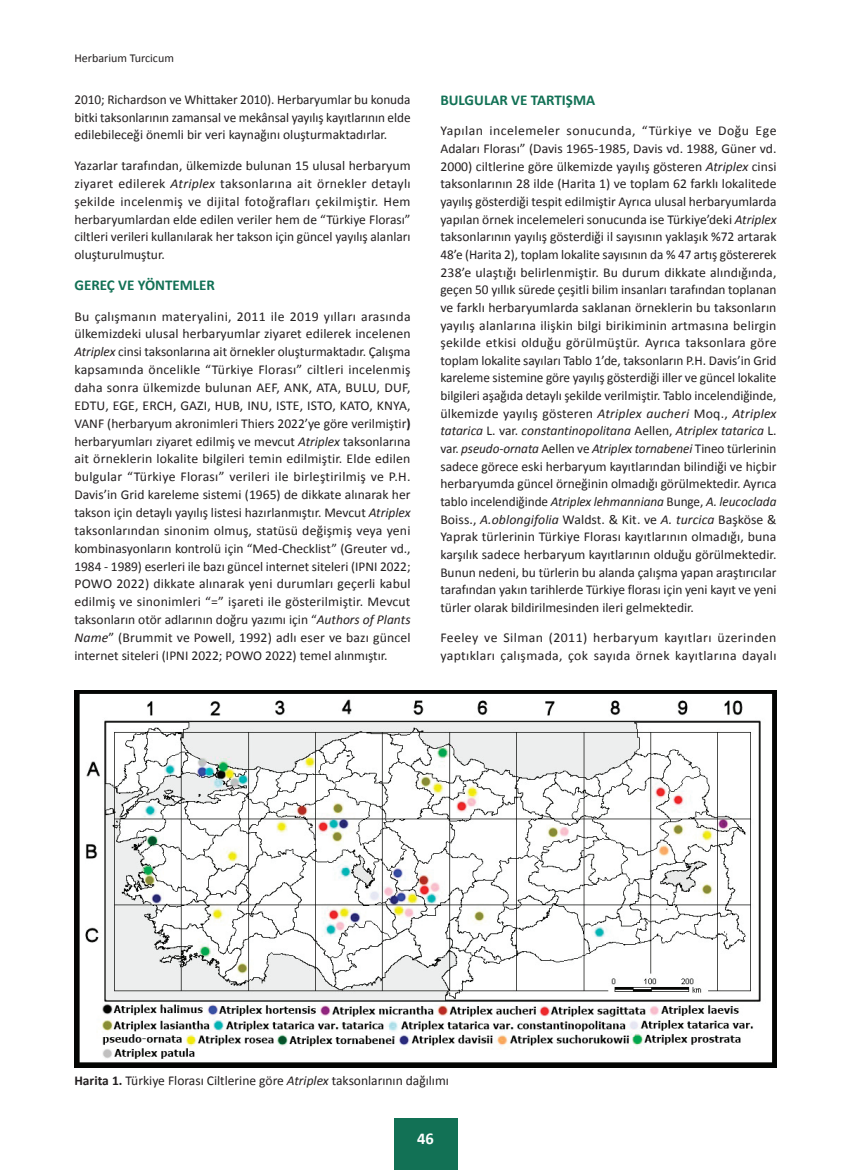
<style>
.page{position:relative;width:851px;height:1170px;background:#fff}
.page>*{position:absolute;margin:0;border:0;box-sizing:border-box;transform-origin:0 0}
.t1{font:700 16.5px "Calibri";color:#fff}
.t2{font:700 15px "Calibri";color:#127155}
.t3{font:13.5px/17.7px "Calibri";color:#231f20;text-align:justify}
.t4{font:13.5px/17.7px "Calibri";letter-spacing:.025em;color:#231f20}
.t5{font:12px "Calibri";color:#231f20}
.s1{font-style:italic}
.s2{font-weight:700}
</style>
<div class="page">
<div style="left:393px;top:1118px;width:64px;height:51px;background:#127155"></div>
<img style="left:74px;top:690px;width:702px;height:377px">
<p class="t5" style="left:74px;top:51px;width:101px">Herbarium Turcicum</p>
<p class="t3" style="left:74px;top:90px;width:337px">2010; Richardson ve Whittaker 2010). Herbaryumlar bu konuda bitki taksonlarının zamansal ve mekânsal yayılış kayıtlarının elde edilebileceği önemli bir veri kaynağını oluşturmaktadırlar.</p>
<p class="t3" style="left:74px;top:157px;width:337px">Yazarlar tarafından, ülkemizde bulunan 15 ulusal herbaryum ziyaret edilerek <span class="s1">Atriplex</span> taksonlarına ait örnekler detaylı şekilde incelenmiş ve dijital fotoğrafları çekilmiştir. Hem herbaryumlardan elde edilen veriler hem de “Türkiye Florası” ciltleri verileri kullanılarak her takson için güncel yayılış alanları oluşturulmuştur.</p>
<p class="t2" style="left:74px;top:275px;width:142px">GEREÇ VE YÖNTEMLER</p>
<p class="t3" style="left:74px;top:307px;width:337px">Bu çalışmanın materyalini, 2011 ile 2019 yılları arasında ülkemizdeki ulusal herbaryumlar ziyaret edilerek incelenen <span class="s1">Atriplex</span> cinsi taksonlarına ait örnekler oluşturmaktadır. Çalışma kapsamında öncelikle “Türkiye Florası” ciltleri incelenmiş daha sonra ülkemizde bulunan AEF, ANK, ATA, BULU, DUF, EDTU, EGE, ERCH, GAZI, HUB, INU, ISTE, ISTO, KATO, KNYA, VANF (herbaryum akronimleri Thiers 2022’ye göre verilmiştir<span class="s2">) </span>herbaryumları ziyaret edilmiş ve mevcut <span class="s1">Atriplex</span> taksonlarına ait örneklerin lokalite bilgileri temin edilmiştir. Elde edilen bulgular “Türkiye Florası” verileri ile birleştirilmiş ve P.H.<br>Davis’in Grid kareleme sistemi (1965) de dikkate alınarak her takson için detaylı yayılış listesi hazırlanmıştır. Mevcut <span class="s1">Atriplex </span>taksonlarından sinonim olmuş, statüsü değişmiş veya yeni kombinasyonların kontrolü için “Med-Checklist” (Greuter vd., 1984 - 1989) eserleri ile bazı güncel internet siteleri (IPNI 2022; POWO 2022) dikkate alınarak yeni durumları geçerli kabul edilmiş ve sinonimleri “=” işareti ile gösterilmiştir. Mevcut taksonların otör adlarının doğru yazımı için “<span class="s1">Authors of Plants Name</span>” (Brummit ve Powell, 1992) adlı eser ve bazı güncel internet siteleri (IPNI 2022; POWO 2022) temel alınmıştır.</p>
<p class="t2" style="left:440px;top:90px;width:156px">BULGULAR VE TARTIŞMA</p>
<p class="t3" style="left:440px;top:122px;width:337px">Yapılan incelemeler sonucunda, “Türkiye ve Doğu Ege Adaları Florası” (Davis 1965-1985, Davis vd. 1988, Güner vd.<br>2000) ciltlerine göre ülkemizde yayılış gösteren <span class="s1">Atriplex</span> cinsi taksonlarının 28 ilde (Harita 1) ve toplam 62 farklı lokalitede yayılış gösterdiği tespit edilmiştir Ayrıca ulusal herbaryumlarda yapılan örnek incelemeleri sonucunda ise Türkiye’deki <span class="s1">Atriplex </span>taksonlarının yayılış gösterdiği il sayısının yaklaşık %72 artarak 48’e (Harita 2), toplam lokalite sayısının da % 47 artış göstererek 238’e ulaştığı belirlenmiştir. Bu durum dikkate alındığında, geçen 50 yıllık sürede çeşitli bilim insanları tarafından toplanan ve farklı herbaryumlarda saklanan örneklerin bu taksonların yayılış alanlarına ilişkin bilgi birikiminin artmasına belirgin şekilde etkisi olduğu görülmüştür. Ayrıca taksonlara göre toplam lokalite sayıları Tablo 1’de, taksonların P.H. Davis’in Grid kareleme sistemine göre yayılış gösterdiği iller ve güncel lokalite bilgileri aşağıda detaylı şekilde verilmiştir. Tablo incelendiğinde, ülkemizde yayılış gösteren <span class="s1">Atriplex aucheri</span> Moq., <span class="s1">Atriplex tatarica</span> L. var. <span class="s1">constantinopolitana</span> Aellen, <span class="s1">Atriplex tatarica</span> L. var. <span class="s1">pseudo-ornata</span> Aellen ve <span class="s1">Atriplex tornabenei</span> Tineo türlerinin sadece görece eski herbaryum kayıtlarından bilindiği ve hiçbir herbaryumda güncel örneğinin olmadığı görülmektedir. Ayrıca tablo incelendiğinde <span class="s1">Atriplex lehmanniana</span> Bunge, <span class="s1">A. leucoclada </span>Boiss., <span class="s1">A.oblongifolia</span> Waldst. &amp; Kit. ve <span class="s1">A. turcica</span> Başköse &amp; Yaprak türlerinin Türkiye Florası kayıtlarının olmadığı, buna karşılık sadece herbaryum kayıtlarının olduğu görülmektedir.<br>Bunun nedeni, bu türlerin bu alanda çalışma yapan araştırıcılar tarafından yakın tarihlerde Türkiye florası için yeni kayıt ve yeni türler olarak bildirilmesinden ileri gelmektedir.</p>
<p class="t4" style="left:440px;top:629px;width:337px">Feeley ve Silman (2011) herbaryum kayıtları üzerinden yaptıkları çalışmada, çok sayıda örnek kayıtlarına dayalı</p>
<p class="t3" style="left:74px;top:1071px;width:376px"><span class="s2">Harita 1.</span> Türkiye Florası Ciltlerine göre <span class="s1">Atriplex</span> taksonlarının dağılımı</p>
<p class="t1" style="left:417px;top:1127px;width:18px">46</p>
</div>
